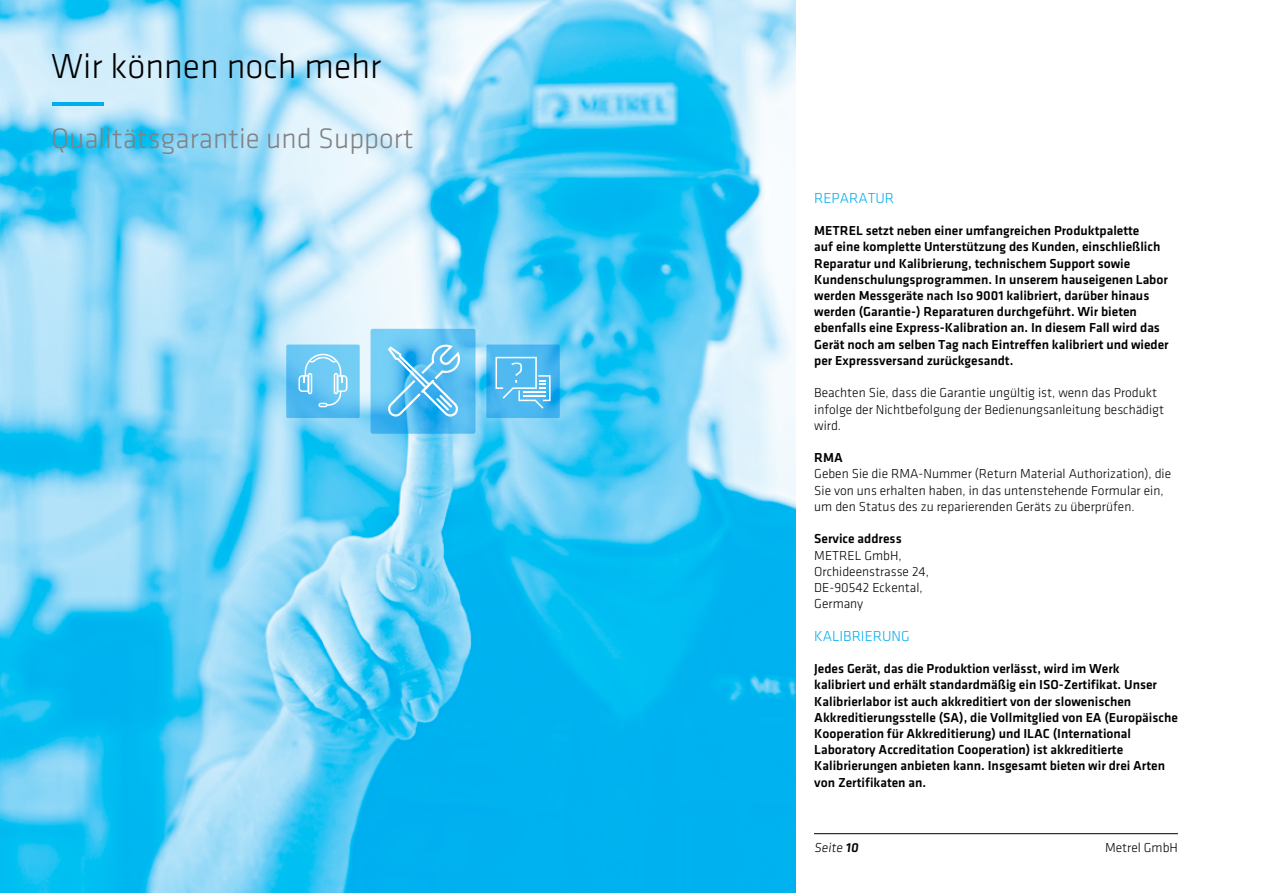
<style>
.page{position:relative;width:1263px;height:893px;background:#fff}
.page>*{position:absolute;margin:0;border:0;box-sizing:border-box;transform-origin:0 0}
.t1{font:300 36px "Klavika";color:#000}
.t2{font:300 29.25px "Klavika";color:#808285}
.t3{font:300 15px "Klavika";color:#00aeef}
.t4{font:500 13.5px/16.2px "Klavika";color:#000}
.t5{font:300 13.5px/16.2px "Klavika";color:#000}
.s1{font-weight:500}
</style>
<div class="page">
<hr style="left:51px;top:833px;width:1127px;height:1px;background:#000">
<img style="left:0;top:0;width:796px;height:893px">
<div style="left:796px;top:0;width:18px;height:893px;background:#fff"></div>
<svg style="left:371px;top:329px;width:104px;height:105px;background:#5abff1"></svg>
<svg style="left:381px;top:340px;width:84px;height:83px;background:#67c3f2"></svg>
<svg style="left:486px;top:345px;width:74px;height:73px"></svg>
<svg style="left:490px;top:348px;width:66px;height:66px;background:#5ebef1"></svg>
<svg style="left:286px;top:345px;width:74px;height:73px"></svg>
<svg style="left:290px;top:348px;width:66px;height:66px;background:#72c9f3"></svg>
<hr style="left:52px;top:102px;width:51px;height:3px;background:#00aeef">
<h1 class="t1" style="left:51px;top:46px;width:332px">Wir können noch mehr</h1>
<h2 class="t2" style="left:51px;top:123px;width:364px">Qualitätsgarantie und Support</h2>
<p class="t3" style="left:814px;top:189px;width:81px">REPARATUR</p>
<p class="t4" style="left:814px;top:223px;width:356px">METREL setzt neben einer umfangreichen Produktpalette<br>auf eine komplette Unterstützung des Kunden, einschließlich Reparatur und Kalibrierung, technischem Support sowie Kundenschulungsprogrammen. In unserem hauseigenen Labor werden Messgeräte nach Iso 9001 kalibriert, darüber hinaus werden (Garantie-) Reparaturen durchgeführt. Wir bieten ebenfalls eine Express-Kalibration an. In diesem Fall wird das Gerät noch am selben Tag nach Eintreffen kalibriert und wieder per Expressversand zurückgesandt.</p>
<p class="t5" style="left:814px;top:385px;width:351px">Beachten Sie, dass die Garantie ungültig ist, wenn das Produkt infolge der Nichtbefolgung der Bedienungsanleitung beschädigt wird.</p>
<p class="t4" style="left:814px;top:450px;width:30px">RMA</p>
<p class="t5" style="left:814px;top:466px;width:358px">Geben Sie die RMA-Nummer (Return Material Authorization), die<br>Sie von uns erhalten haben, in das untenstehende Formular ein, um den Status des zu reparierenden Geräts zu überprüfen.</p>
<p class="t4" style="left:814px;top:531px;width:89px">Service address</p>
<p class="t5" style="left:814px;top:547px;width:116px">METREL GmbH,<br>Orchideenstrasse 24,<br>DE-90542 Eckental,<br>Germany</p>
<p class="t3" style="left:814px;top:627px;width:97px">KALIBRIERUNG</p>
<p class="t4" style="left:814px;top:661px;width:365px">Jedes Gerät, das die Produktion verlässt, wird im Werk<br>kalibriert und erhält standardmäßig ein ISO-Zertifikat. Unser Kalibrierlabor ist auch akkreditiert von der slowenischen Akkreditierungsstelle (SA), die Vollmitglied von EA (Europäische Kooperation für Akkreditierung) und ILAC (International Laboratory Accreditation Cooperation) ist akkreditierte Kalibrierungen anbieten kann. Insgesamt bieten wir drei Arten von Zertifikaten an.</p>
<p class="t5" style="left:814px;top:840px;width:47px">Seite <span class="s1">10</span></p>
<p class="t5" style="left:1105px;top:840px;width:74px">Metrel GmbH</p>
</div>
